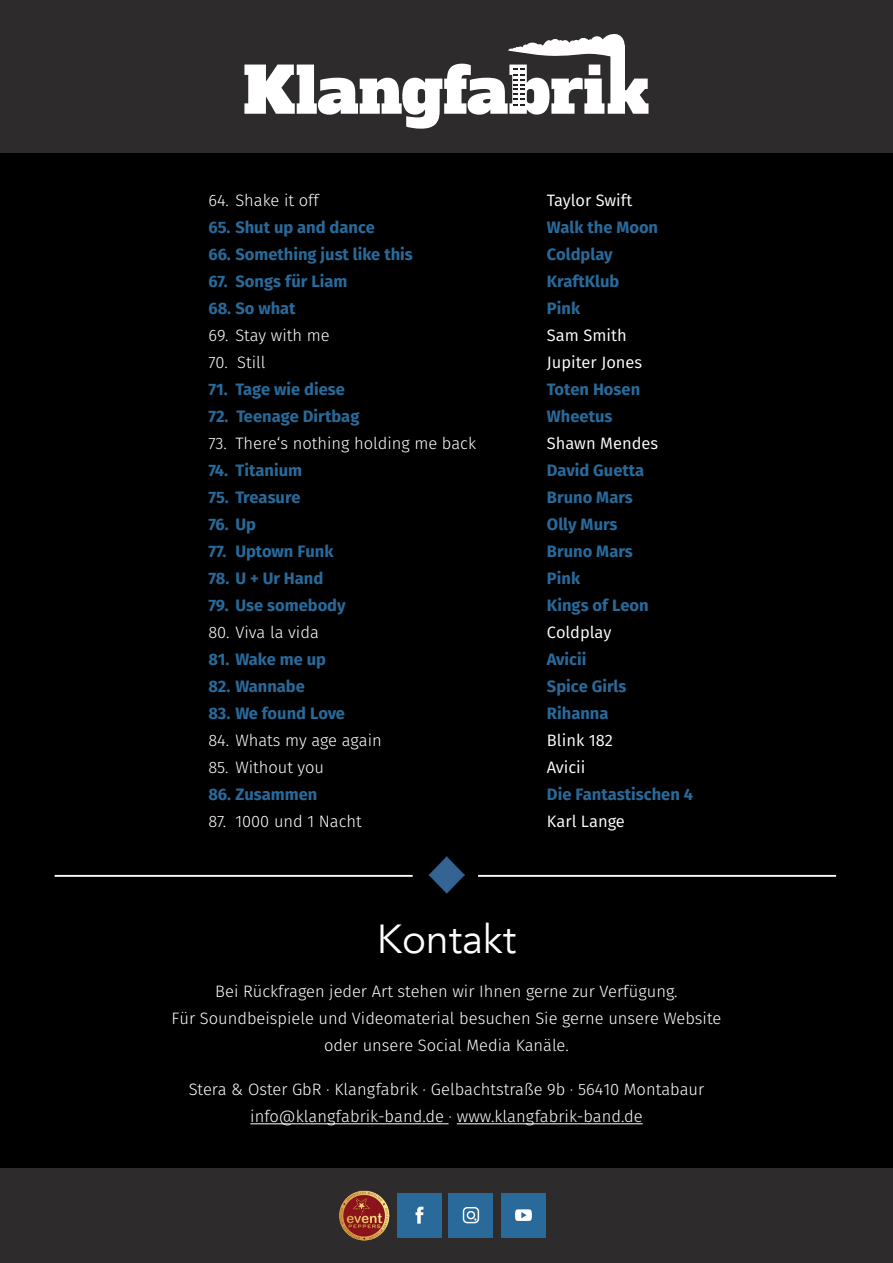
<style>
.page{position:relative;width:893px;height:1263px;background:#fff}
.page>*{position:absolute;margin:0;border:0;box-sizing:border-box;transform-origin:0 0}
.t1{font:40.5px "Avenir";color:#fff}
.t2{font:700 16.5px/27px "Fira Sans";color:#296a9b}
.t3{font:300 16.5px/27px "Fira Sans";color:#fff;text-align:center}
.t4{font:16.5px "Fira Sans";color:#fff}
.s1{font-weight:400;color:#fff}
.s2{font-family:"Univers LT Pro";font-stretch:condensed}
</style>
<div class="page">
<div style="left:0;top:1167px;width:893px;height:96px;background:#2e2b2c"></div>
<div style="left:0;top:0;width:893px;height:153px;background:#2e2b2c"></div>
<svg style="left:244px;top:34px;width:404px;height:95px"></svg>
<div style="left:0;top:153px;width:893px;height:1014px;background:#000"></div>
<hr style="left:250px;top:1123px;width:199px;height:1px;background:#fff">
<hr style="left:457px;top:1123px;width:186px;height:1px;background:#fff">
<img style="left:54px;top:856px;width:783px;height:38px">
<div style="left:397px;top:1193px;width:45px;height:44px;background:#296a9b"></div>
<div style="left:449px;top:1193px;width:44px;height:44px;background:#296a9b"></div>
<div style="left:501px;top:1193px;width:45px;height:44px;background:#296a9b"></div>
<img style="left:339px;top:1190px;width:51px;height:51px">
<svg style="left:416px;top:1207px;width:7px;height:16px"></svg>
<svg style="left:515px;top:1209px;width:17px;height:12px"></svg>
<svg style="left:463px;top:1207px;width:16px;height:16px"></svg>
<p class="t3" style="left:208px;top:187px;width:112px">64. Shake it off</p>
<p class="t2" style="left:208px;top:214px;width:168px">65. Shut up and dance</p>
<p class="t2" style="left:208px;top:241px;width:206px">66. Something just like this</p>
<p class="t2" style="left:208px;top:268px;width:141px">67. Songs für Liam</p>
<p class="t2" style="left:208px;top:295px;width:89px">68. So what</p>
<p class="t3" style="left:208px;top:322px;width:123px">69. Stay with me</p>
<p class="t3" style="left:208px;top:349px;width:59px">70. Still</p>
<p class="t2" style="left:208px;top:376px;width:138px">71. Tage wie diese</p>
<p class="t2" style="left:208px;top:403px;width:153px">72. Teenage Dirtbag</p>
<p class="t3" style="left:208px;top:430px;width:269px">73. There‘s nothing holding me back</p>
<p class="t2" style="left:208px;top:457px;width:95px">74. Titanium</p>
<p class="t2" style="left:208px;top:484px;width:94px">75. Treasure</p>
<p class="t2" style="left:208px;top:511px;width:49px">76. Up</p>
<p class="t2" style="left:208px;top:538px;width:127px">77. Uptown Funk</p>
<p class="t2" style="left:208px;top:565px;width:117px">78. U + Ur Hand</p>
<p class="t2" style="left:208px;top:592px;width:139px">79. Use somebody</p>
<p class="t3" style="left:208px;top:619px;width:112px">80. Viva la vida</p>
<p class="t2" style="left:208px;top:646px;width:119px">81. Wake me up</p>
<p class="t2" style="left:208px;top:673px;width:98px">82. Wannabe</p>
<p class="t2" style="left:208px;top:700px;width:138px">83. We found Love</p>
<p class="t3" style="left:208px;top:727px;width:175px">84. Whats my age again</p>
<p class="t3" style="left:208px;top:754px;width:117px">85. Without you</p>
<p class="t2" style="left:208px;top:781px;width:110px">86. Zusammen</p>
<p class="t3" style="left:208px;top:808px;width:155px">87. 1000 und 1 Nacht</p>
<p class="t4" style="left:547px;top:189px;width:87px">Taylor Swift</p>
<p class="t2" style="left:547px;top:214px;width:113px">Walk the Moon</p>
<p class="t2" style="left:547px;top:241px;width:67px">Coldplay</p>
<p class="t2" style="left:547px;top:268px;width:81px">KraftKlub<br>Pink<br><span class="s1">Sam Smith</span></p>
<p class="t4" style="left:547px;top:351px;width:97px">Jupiter Jones</p>
<p class="t2" style="left:547px;top:376px;width:95px">Toten Hosen</p>
<p class="t2" style="left:547px;top:403px;width:67px">Wheetus</p>
<p class="t4" style="left:547px;top:432px;width:113px">Shawn Mendes</p>
<p class="t2" style="left:547px;top:457px;width:99px">David Guetta</p>
<p class="t2" style="left:547px;top:484px;width:103px">Bruno Mars<br>Olly Murs<br>Bruno Mars<br>Pink<br>Kings of Leon</p>
<p class="t2" style="left:547px;top:619px;width:81px"><span class="s1">Coldplay<br></span>Avicii<br>Spice Girls</p>
<p class="t2" style="left:547px;top:700px;width:148px">Rihanna<br><span class="s1">Blink 182<br>Avicii<br></span>Die Fantastischen 4<br><span class="s1">Karl Lange</span></p>
<p class="t1" style="left:377px;top:915px;width:141px">Kontakt</p>
<p class="t3" style="left:172px;top:978px;width:551px">Bei Rückfragen jeder Art stehen wir Ihnen gerne zur Verfügung.<br>Für Soundbeispiele und Videomaterial besuchen Sie gerne unsere Website oder unsere Social Media Kanäle.</p>
<p class="t3" style="left:189px;top:1076px;width:517px">Stera &amp; Oster GbR <span class="s2">·</span> Klangfabrik <span class="s2">·</span> Gelbachtstraße 9b <span class="s2">·</span> 56410 Montabaur info@klangfabrik-band.de <span class="s2">·</span> www.klangfabrik-band.de</p>
</div>
